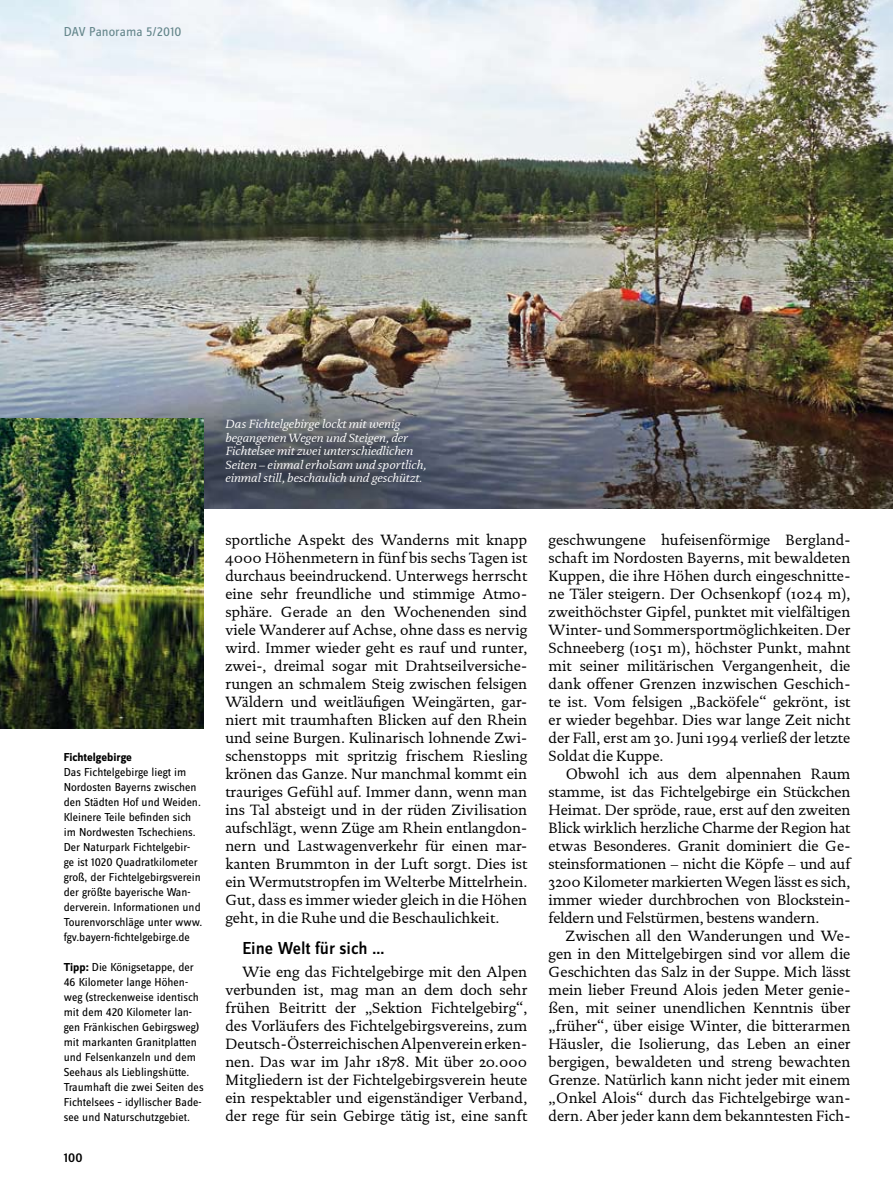
<style>
.page{position:relative;width:893px;height:1191px;background:#fff}
.page>*{position:absolute;margin:0;border:0;box-sizing:border-box;transform-origin:0 0}
.t1{font:500 18px "Zine Sans Dis";color:#000}
.t2{font:15px/18px "DTL Documenta ST";color:#000;text-align:justify}
.t3{font:13.5px "Zine Sans Dis";color:#65878c}
.t4{font:500 13.5px "Zine Sans Dis";color:#000}
.t5{font:12px/15px "Zine Sans Dis";color:#000}
.t6{font:italic 12px/13.5px "DTL Documenta ST";color:#fff}
.t7{font:700 12px "Zine Sans Dis";color:#000}
.s1{font-weight:700}
</style>
<div class="page">
<img style="left:0;top:0;width:893px;height:509px">
<img style="left:0;top:419px;width:204px;height:309px">
<p class="t3" style="left:64px;top:25px;width:119px">DAV Panorama 5/2010</p>
<p class="t7" style="left:64px;top:750px;width:70px">Fichtelgebirge</p>
<p class="t5" style="left:64px;top:765px;width:140px">Das Fichtelgebirge liegt im<br>Nordosten Bayerns zwischen den Städten Hof und Weiden.<br>Kleinere Teile befinden sich im Nordwesten Tschechiens.<br>Der Naturpark Fichtelgebir&shy;ge ist 1020 Quadratkilometer groß, der Fichtelgebirgsverein der größte bayerische Wan&shy;derverein. Informationen und<br>Tourenvorschläge unter www. fgv.bayern-fichtelgebirge.de</p>
<p class="t5" style="left:64px;top:960px;width:141px"><span class="s1">Tipp:</span> Die Königsetappe, der<br>46 Kilometer lange Höhen&shy;weg (streckenweise identisch mit dem 420 Kilometer lan&shy;gen Fränkischen Gebirgsweg) mit markanten Granitplatten und Felsenkanzeln und dem<br>Seehaus als Lieblingshütte.<br>Traumhaft die zwei Seiten des<br>Fichtelsees – idyllischer Bade&shy;see und Naturschutzgebiet.</p>
<p class="t4" style="left:64px;top:1150px;width:20px">100</p>
<p class="t6" style="left:225px;top:417px;width:203px">Das Fichtelgebirge lockt mit wenig begangenen Wegen und Steigen, der Fichtelsee mit zwei unterschiedlichen Seiten – einmal erholsam und sportlich, einmal still, beschaulich und geschützt.</p>
<p class="t2" style="left:225px;top:531px;width:303px">sportliche Aspekt des Wanderns mit knapp 4000 Höhenmetern in fünf bis sechs Tagen ist durchaus beeindruckend. Unterwegs herrscht eine sehr freundliche und stimmige Atmo&shy;sphäre. Gerade an den Wochenenden sind viele Wanderer auf Achse, ohne dass es nervig wird. Immer wieder geht es rauf und runter, zwei-, dreimal sogar mit Drahtseilversiche&shy;rungen an schmalem Steig zwischen felsigen Wäldern und weitläufigen Weingärten, gar&shy;niert mit traumhaften Blicken auf den Rhein und seine Burgen. Kulinarisch lohnende Zwi&shy;schenstopps mit spritzig frischem Riesling krönen das Ganze. Nur manchmal kommt ein trauriges Gefühl auf. Immer dann, wenn man ins Tal absteigt und in der rüden Zivilisation aufschlägt, wenn Züge am Rhein entlangdon&shy;nern und Lastwagenverkehr für einen mar&shy;kanten Brummton in der Luft sorgt. Dies ist ein Wermutstropfen im Welterbe Mittelrhein.<br>Gut, dass es immer wieder gleich in die Höhen geht, in die Ruhe und die Beschaulichkeit.</p>
<p class="t1" style="left:242px;top:939px;width:144px">Eine Welt für sich …</p>
<p class="t2" style="left:225px;top:963px;width:303px;text-indent:17px">Wie eng das Fichtelgebirge mit den Alpen verbunden ist, mag man an dem doch sehr frühen Beitritt der „Sektion Fichtelgebirg“, des Vorläufers des Fichtelgebirgsvereins, zum Deutsch-Österreichischen Alpenverein erken&shy;nen. Das war im Jahr 1878. Mit über 20.000<br>Mitgliedern ist der Fichtelgebirgsverein heute ein respektabler und eigenständiger Verband, der rege für sein Gebirge tätig ist, eine sanft</p>
<p class="t2" style="left:548px;top:531px;width:303px">geschwungene hufeisenförmige Bergland&shy;schaft im Nordosten Bayerns, mit bewaldeten Kuppen, die ihre Höhen durch eingeschnitte&shy;ne Täler steigern. Der Ochsenkopf (1024 m), zweithöchster Gipfel, punktet mit vielfältigen Winter- und Sommersportmöglichkeiten. Der Schneeberg (1051 m), höchster Punkt, mahnt mit seiner militärischen Vergangenheit, die dank offener Grenzen inzwischen Geschich&shy;te ist. Vom felsigen „Backöfele“ gekrönt, ist er wieder begehbar. Dies war lange Zeit nicht der Fall, erst am 30. Juni 1994 verließ der letzte Soldat die Kuppe.</p>
<p class="t2" style="left:548px;top:765px;width:303px;text-indent:17px">Obwohl ich aus dem alpennahen Raum stamme, ist das Fichtelgebirge ein Stückchen Heimat. Der spröde, raue, erst auf den zweiten Blick wirklich herzliche Charme der Region hat etwas Besonderes. Granit dominiert die Ge&shy;steinsformationen – nicht die Köpfe – und auf 3200 Kilometer markierten Wegen lässt es sich, immer wieder durchbrochen von Blockstein&shy;feldern und Felstürmen, bestens wandern.</p>
<p class="t2" style="left:548px;top:927px;width:303px;text-indent:17px">Zwischen all den Wanderungen und We&shy;gen in den Mittelgebirgen sind vor allem die Geschichten das Salz in der Suppe. Mich lässt mein lieber Freund Alois jeden Meter genie&shy;ßen, mit seiner unendlichen Kenntnis über „früher“, über eisige Winter, die bitterarmen Häusler, die Isolierung, das Leben an einer bergigen, bewaldeten und streng bewachten Grenze. Natürlich kann nicht jeder mit einem „Onkel Alois“ durch das Fichtelgebirge wan&shy;dern. Aber jeder kann dem bekanntesten Fich-</p>
</div>
